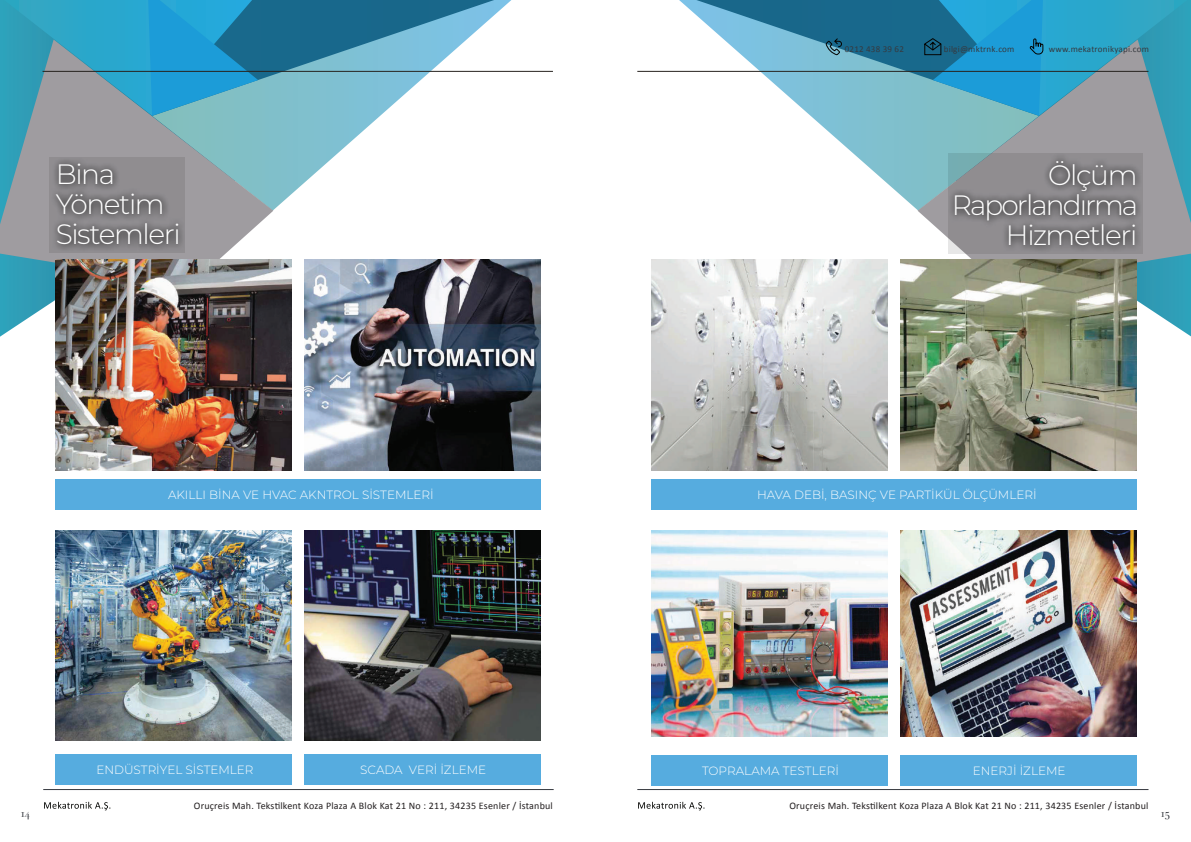
<style>
.page{position:relative;width:1191px;height:842px;background:#fff}
.page>*{position:absolute;margin:0;border:0;box-sizing:border-box;transform-origin:0 0}
.t1{font:300 28px/30px "Montserrat";letter-spacing:-.05em;color:#fff}
.t2{font:300 12px "Montserrat";color:#fff}
.t3{font:11px "Bodoni Svty Two OSITCTT";color:#36393f}
.t4{font:10px "Calibri";letter-spacing:.02em;color:#211d1e}
.t5{font:9px "Calibri";letter-spacing:.025em;color:#36393f}
</style>
<div class="page">
<svg style="left:887px;top:0;width:304px;height:336px"></svg>
<svg style="left:679px;top:0;width:244px;height:211px"></svg>
<svg style="left:917px;top:40px;width:274px;height:245px;background:#89a9b1"></svg>
<svg style="left:0;top:0;width:305px;height:337px"></svg>
<svg style="left:258px;top:0;width:253px;height:211px"></svg>
<svg style="left:4px;top:0;width:254px;height:40px;background:#269fc7"></svg>
<svg style="left:0;top:40px;width:273px;height:245px;background:#72a4b4"></svg>
<img style="left:900px;top:259px;width:236px;height:211px">
<svg style="left:50px;top:157px;width:135px;height:96px;background:#7f7d80"></svg>
<img style="left:651px;top:259px;width:236px;height:211px">
<img style="left:651px;top:530px;width:236px;height:207px">
<img style="left:900px;top:530px;width:236px;height:207px">
<img style="left:56px;top:530px;width:236px;height:210px">
<svg style="left:948px;top:153px;width:194px;height:100px;background:#808083"></svg>
<img style="left:305px;top:259px;width:236px;height:211px">
<img style="left:56px;top:259px;width:236px;height:211px">
<img style="left:305px;top:530px;width:236px;height:210px">
<div style="left:56px;top:479px;width:485px;height:31px;background:#56acdf"></div>
<div style="left:651px;top:479px;width:485px;height:31px;background:#56acdf"></div>
<div style="left:55px;top:754px;width:236px;height:31px;background:#56acdf"></div>
<div style="left:304px;top:754px;width:236px;height:31px;background:#56acdf"></div>
<div style="left:651px;top:755px;width:236px;height:31px;background:#56acdf"></div>
<div style="left:900px;top:755px;width:236px;height:31px;background:#56acdf"></div>
<hr style="left:43px;top:789px;width:510px;height:1px;background:#36393f">
<hr style="left:43px;top:71px;width:510px;height:1px;background:#27231f">
<hr style="left:637px;top:71px;width:511px;height:1px;background:#27231f">
<hr style="left:637px;top:789px;width:511px;height:1px;background:#36393f">
<svg style="left:638px;top:802px;width:66px;height:8px"></svg>
<svg style="left:44px;top:802px;width:66px;height:8px"></svg>
<svg style="left:825px;top:37px;width:17px;height:19px"></svg>
<svg style="left:923px;top:0;width:264px;height:116px;background:#3d9cbd"></svg>
<p class="t5" style="left:844px;top:43px;width:61px">0212 438 39 62</p>
<p class="t5" style="left:943px;top:43px;width:72px">bilgi@mktrnk.com</p>
<p class="t5" style="left:1048px;top:43px;width:102px">www.mekatronikyapi.com</p>
<h1 class="t1" style="left:56px;top:158px;width:127px">Bina<br>Yönetim<br>Sistemleri</h1>
<h1 class="t1" style="left:952px;top:159px;width:188px;text-align:right">Ölçüm<br>Raporlandırma<br>Hizmetleri</h1>
<p class="t2" style="left:168px;top:487px;width:267px">AKILLI BİNA VE HVAC AKNTROL SİSTEMLERİ</p>
<p class="t2" style="left:757px;top:487px;width:281px">HAVA DEBİ, BASINÇ VE PARTİKÜL ÖLÇÜMLERİ</p>
<p class="t2" style="left:96px;top:762px;width:159px">ENDÜSTRİYEL SİSTEMLER</p>
<p class="t2" style="left:360px;top:762px;width:128px">SCADA VERİ İZLEME</p>
<p class="t2" style="left:702px;top:763px;width:138px">TOPRALAMA TESTLERİ</p>
<p class="t2" style="left:972px;top:763px;width:94px">ENERJİ İZLEME</p>
<p class="t4" style="left:194px;top:799px;width:360px">Oruçreis Mah. Tekstilkent Koza Plaza A Blok Kat 21 No : 211, 34235 Esenler / İstanbul</p>
<p class="t4" style="left:789px;top:799px;width:360px">Oruçreis Mah. Tekstilkent Koza Plaza A Blok Kat 21 No : 211, 34235 Esenler / İstanbul</p>
<p class="t3" style="left:21px;top:806px;width:10px">14</p>
<p class="t3" style="left:1161px;top:806px;width:10px">15</p>
</div>
